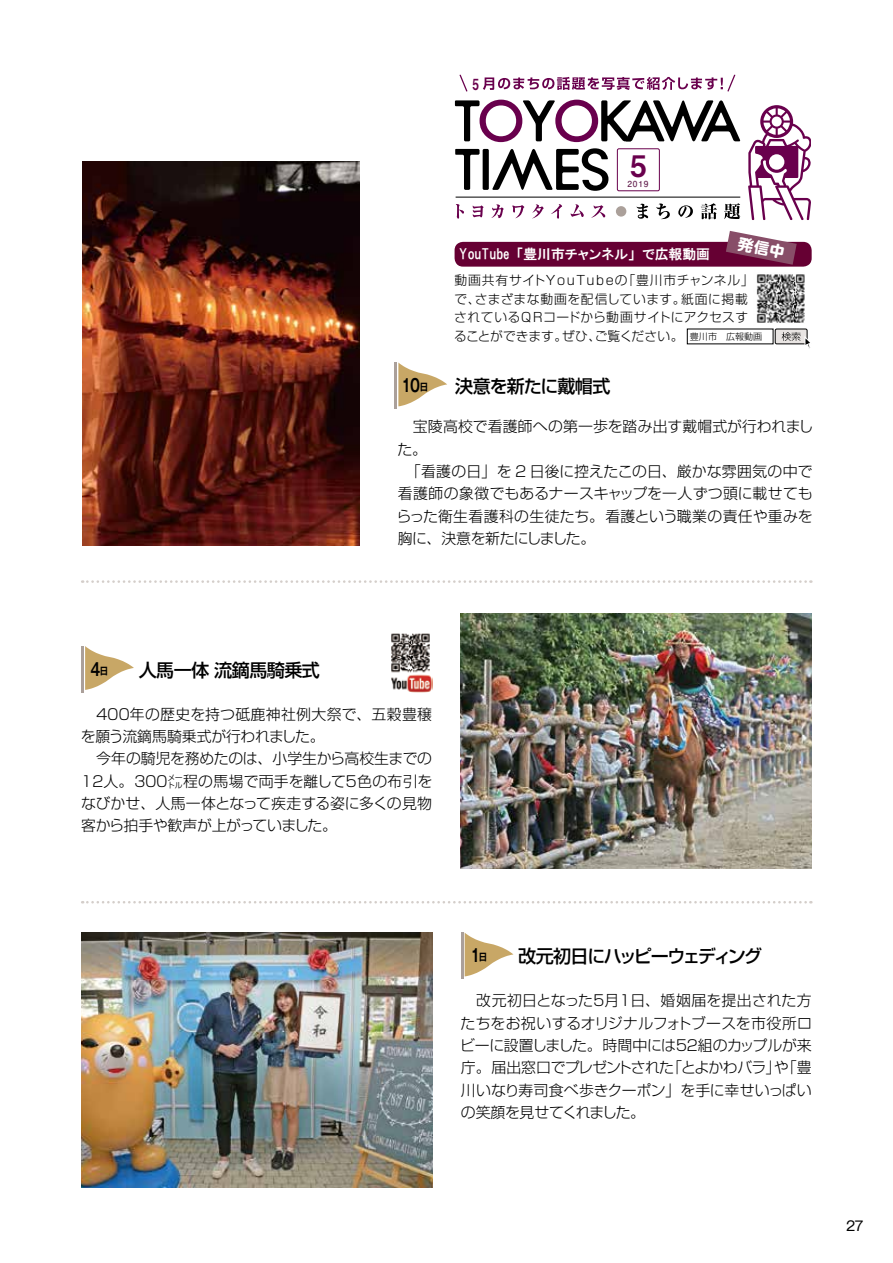
<style>
.page{position:relative;width:893px;height:1263px;background:#fff}
.page>*{position:absolute;margin:0;border:0;box-sizing:border-box;transform-origin:0 0}
.t1{font:29.7px "Midashi Go Pro MB31 90 msp RKSJ H";color:#69004d}
.t2{font:500 18px "Shin Go Pro";letter-spacing:-.085em;color:#000}
.t3{font:500 18px "Shin Go Pro";letter-spacing:-.03em;color:#000}
.t4{font:500 18px "Shin Go Pro";letter-spacing:-.05em;color:#000}
.t5{font:700 17.55px "Gothic MB101 Pro De";color:#000;scale:.75 1}
.t6{font:15.3px "Midashi Go Pro MB31 90 msp RKSJ H";color:#69004d;scale:.76 1}
.t7{font:300 14.85px/22.4px "Shin Go Pro";letter-spacing:-.005em;color:#000}
.t8{font:300 14.85px/22.4px "Shin Go Pro";letter-spacing:-.025em;color:#000}
.t9{font:13.8px "HGP Gothic E";color:#fff}
.t10{font:13.35px "Gothic MB101 Pro";color:#000}
.t11{font:300 12.75px "Shin Go Pro";letter-spacing:.035em;color:#000}
.t12{font:300 12.75px "Shin Go Pro";letter-spacing:.07em;color:#000}
.t13{font:300 12.75px "Shin Go Pro";letter-spacing:.055em;color:#000}
.t14{font:300 12.75px "Shin Go Pro";letter-spacing:-.015em;color:#000}
.t15{font:700 10.65px "Gothic MB101 Pro De";color:#000;scale:.85 1}
.t16{font:300 9px "Shin Go Pro";color:#000}
.t17{font:8.25px "Futo Go B101 Pro Bold 90 msp RKSJ H";color:#621e4d}
.s1{font-size:17.55px}
</style>
<div class="page">
<svg style="left:82px;top:901px;width:729px;height:2px"></svg>
<svg style="left:82px;top:580px;width:729px;height:3px"></svg>
<hr style="left:461px;top:932px;width:2px;height:47px;background:#aba09a">
<svg style="left:465px;top:933px;width:48px;height:43px"></svg>
<hr style="left:81px;top:646px;width:3px;height:47px;background:#aba09a">
<svg style="left:85px;top:646px;width:49px;height:44px"></svg>
<hr style="left:395px;top:362px;width:2px;height:47px;background:#aba09a">
<svg style="left:398px;top:362px;width:49px;height:44px"></svg>
<img style="left:82px;top:162px;width:277px;height:384px">
<img style="left:461px;top:613px;width:351px;height:255px">
<img style="left:81px;top:932px;width:351px;height:255px">
<div style="left:617px;top:148px;width:43px;height:43px;border:1px solid #69004d;border-radius:2px"></div>
<svg style="left:456px;top:204px;width:8px;height:15px"></svg>
<svg style="left:473px;top:205px;width:11px;height:12px"></svg>
<svg style="left:491px;top:204px;width:13px;height:14px"></svg>
<svg style="left:512px;top:205px;width:12px;height:13px"></svg>
<svg style="left:532px;top:204px;width:12px;height:14px"></svg>
<svg style="left:551px;top:204px;width:11px;height:15px"></svg>
<svg style="left:571px;top:204px;width:13px;height:13px"></svg>
<svg style="left:591px;top:205px;width:14px;height:13px"></svg>
<div style="left:616px;top:206px;width:10px;height:11px;background:#aba09a;border-radius:50%"></div>
<svg style="left:636px;top:204px;width:12px;height:15px"></svg>
<svg style="left:656px;top:203px;width:14px;height:16px"></svg>
<svg style="left:678px;top:205px;width:15px;height:13px"></svg>
<svg style="left:701px;top:203px;width:16px;height:16px"></svg>
<svg style="left:724px;top:203px;width:16px;height:16px"></svg>
<hr style="left:455px;top:197px;width:285px;height:1px;background:#000">
<svg style="left:455px;top:149px;width:25px;height:41px"></svg>
<div style="left:483px;top:149px;width:6px;height:41px;background:#000;border-radius:2px"></div>
<svg style="left:455px;top:100px;width:285px;height:42px"></svg>
<svg style="left:492px;top:148px;width:116px;height:43px"></svg>
<svg style="left:748px;top:105px;width:63px;height:115px"></svg>
<svg style="left:459px;top:74px;width:277px;height:18px"></svg>
<div style="left:775px;top:329px;width:32px;height:15px;background:#e9e5e3;border-radius:2px"></div>
<div style="left:775px;top:329px;width:32px;height:15px;border:1px solid #000;border-radius:2px"></div>
<svg style="left:782px;top:332px;width:28px;height:17px"></svg>
<img style="left:756px;top:274px;width:49px;height:49px">
<div style="left:455px;top:242px;width:357px;height:25px;background:#603;border-radius:9px"></div>
<img style="left:391px;top:633px;width:41px;height:60px">
<svg style="left:726px;top:231px;width:71px;height:34px"></svg>
<p class="t6" style="left:473px;top:72px;width:10px">5</p>
<h1 class="t1" style="left:630px;top:142px;width:18px">5</h1>
<p class="t17" style="left:627px;top:177px;width:22px">2019</p>
<p class="t9" style="left:459px;top:247px;width:52px">YouTube</p>
<p class="t9" style="left:517px;top:247px;width:120px">「豊川市チャンネル」</p>
<p class="t9" style="left:642px;top:247px;width:70px">で広報動画</p>
<p class="t13" style="left:622px;top:270px;width:133px">「豊川市チャンネル「</p>
<p class="t12" style="left:455px;top:270px;width:174px">動画共有サイトYouTubeの</p>
<p class="t5" style="left:400px;top:371px;width:29px">１0</p>
<p class="t15" style="left:419px;top:378px;width:12px">日</p>
<p class="t11" style="left:475px;top:288px;width:212px">さまざまな動画を配信しています。</p>
<p class="t11" style="left:681px;top:288px;width:68px">紙面に掲載</p>
<p class="t11" style="left:454px;top:288px;width:28px">で、</p>
<p class="t11" style="left:454px;top:307px;width:295px">されているＱＲコードから動画サイトにアクセスす</p>
<p class="t11" style="left:595px;top:326px;width:90px">ご覧ください。</p>
<p class="t11" style="left:562px;top:326px;width:41px">ぜひ、</p>
<p class="t14" style="left:454px;top:326px;width:115px">ることができます。</p>
<p class="t16" style="left:690px;top:329px;width:74px">豊川市　広報動画</p>
<p class="t4" style="left:455px;top:372px;width:157px">決意を新たに戴帽式</p>
<p class="t7" style="left:397px;top:414px;width:418px">　宝陵高校で看護師への第一歩を踏み出す戴帽式が行われました。<br>　「看護の日」を 2 日後に控えたこの日、厳かな雰囲気の中で看護師の象徴でもあるナースキャップを一人ずつ頭に載せてもらった衛生看護科の生徒たち。看護という職業の責任や重みを胸に、決意を新たにしました。</p>
<p class="t15" style="left:90px;top:662px;width:23px">日<span class="s1">4</span></p>
<p class="t3" style="left:139px;top:655px;width:183px">人馬一体流鏑馬騎乗式</p>
<p class="t7" style="left:81px;top:701px;width:353px">　４００年の歴史を持つ砥鹿神社例大祭で、五穀豊穣を願う流鏑馬騎乗式が行われました。</p>
<p class="t7" style="left:79px;top:745px;width:355px;text-align:justify;text-indent:17px">今年の騎児を務めたのは、小学生から高校生までの１２人。３００㍍程の馬場で両手を離して５色の布引をなびかせ、人馬一体となって疾走する姿に多くの見物客から拍手や歓声が上がっていました。</p>
<p class="t15" style="left:471px;top:948px;width:21px">日<span class="s1">1</span></p>
<p class="t2" style="left:518px;top:942px;width:246px">改元初日にハッピーウェディング</p>
<p class="t7" style="left:460px;top:988px;width:353px;text-align:right">　改元初日となった５月１日、婚姻届を提出された方たちをお祝いするオリジナルフォトブースを市役所ロビーに設置しました。時間中には５２組のカップルが来「とよかわバラ 「や」 豊</p>
<p class="t8" style="left:461px;top:1055px;width:352px">庁。届出窓口でプレゼントされた<br>川いなり寿司食べ歩きクーポン」を手に幸せいっぱいの笑顔を見せてくれました。</p>
<p class="t10" style="left:846px;top:1215px;width:19px">27</p>
</div>
